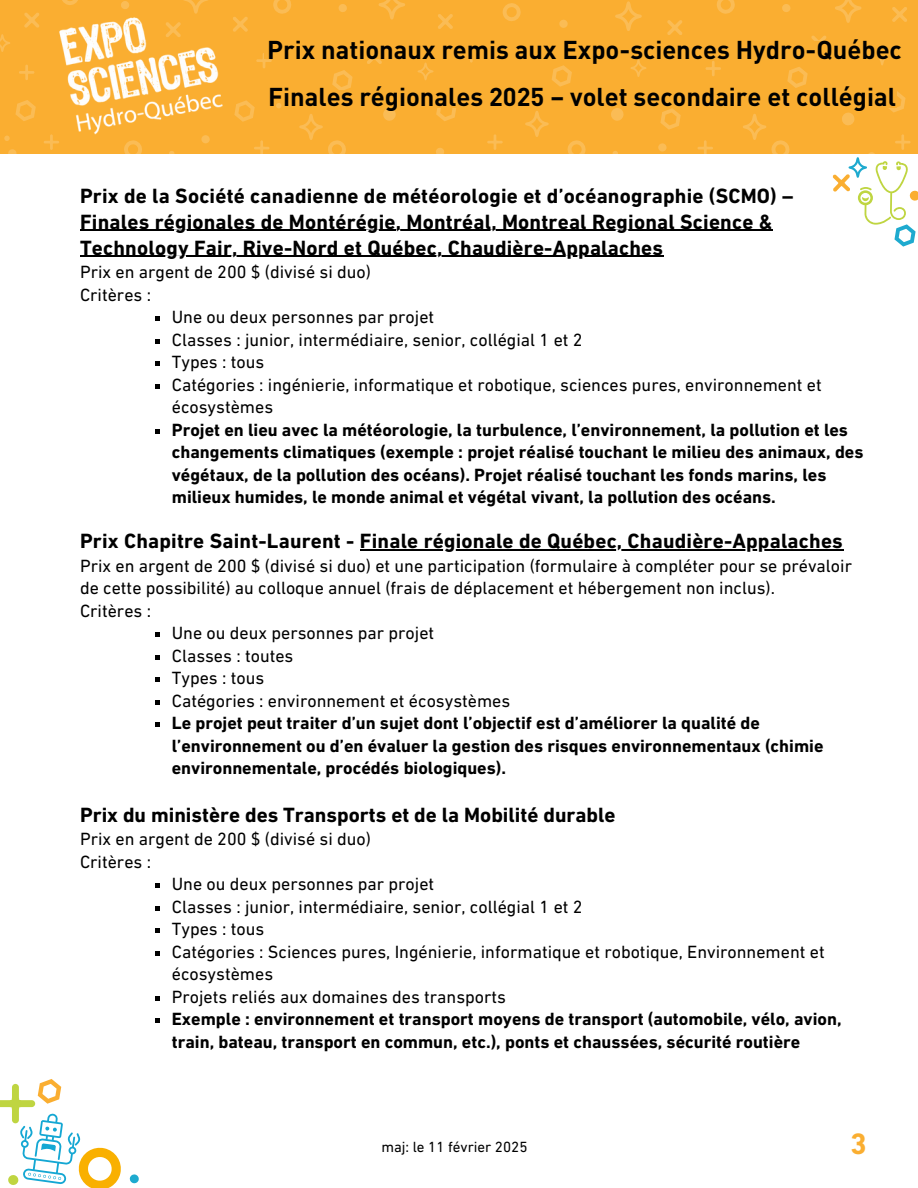
<style>
.page{position:relative;width:918px;height:1188px;background:#fff}
.page>*{position:absolute;margin:0;border:0;box-sizing:border-box;transform-origin:0 0}
.t1{font:700 30px "DIN Next LT Pro";color:#faae31}
.t2{font:700 25.5px/47.2px "DIN Pro";color:#000}
.t3{font:700 21px "DIN Next LT Pro";letter-spacing:.01em;color:#000}
.t4{font:18px/22.5px "DIN Next LT Pro";color:#000}
.t5{font:700 18px/22.5px "DIN Next LT Pro";color:#000}
.t6{font:15px "DIN Next LT Pro";color:#000}
</style>
<div class="page">
<hr style="left:80px;top:230px;width:316px;height:1px;background:#000">
<hr style="left:396px;top:230px;width:377px;height:1px;background:#000">
<hr style="left:80px;top:256px;width:583px;height:1px;background:#000">
<svg style="left:155px;top:317px;width:5px;height:4px"></svg>
<svg style="left:155px;top:339px;width:5px;height:5px"></svg>
<svg style="left:155px;top:362px;width:5px;height:4px"></svg>
<svg style="left:155px;top:384px;width:5px;height:5px"></svg>
<svg style="left:155px;top:429px;width:5px;height:5px"></svg>
<hr style="left:360px;top:549px;width:483px;height:2px;background:#000">
<svg style="left:155px;top:633px;width:5px;height:4px"></svg>
<svg style="left:155px;top:655px;width:5px;height:5px"></svg>
<svg style="left:155px;top:678px;width:5px;height:4px"></svg>
<svg style="left:155px;top:700px;width:5px;height:5px"></svg>
<svg style="left:155px;top:723px;width:5px;height:4px"></svg>
<svg style="left:155px;top:884px;width:5px;height:4px"></svg>
<svg style="left:155px;top:906px;width:5px;height:5px"></svg>
<svg style="left:155px;top:929px;width:5px;height:4px"></svg>
<svg style="left:155px;top:951px;width:5px;height:5px"></svg>
<svg style="left:155px;top:996px;width:5px;height:5px"></svg>
<svg style="left:155px;top:1019px;width:5px;height:4px"></svg>
<div style="left:0;top:0;width:918px;height:154px;background:#faae31"></div>
<svg style="left:332px;top:70px;width:21px;height:20px"></svg>
<svg style="left:379px;top:0;width:26px;height:20px"></svg>
<svg style="left:338px;top:4px;width:9px;height:8px"></svg>
<svg style="left:299px;top:114px;width:47px;height:40px"></svg>
<svg style="left:367px;top:59px;width:15px;height:5px"></svg>
<svg style="left:383px;top:108px;width:13px;height:13px"></svg>
<svg style="left:787px;top:67px;width:21px;height:21px"></svg>
<svg style="left:835px;top:0;width:27px;height:23px"></svg>
<svg style="left:705px;top:61px;width:16px;height:15px"></svg>
<svg style="left:782px;top:4px;width:9px;height:8px"></svg>
<svg style="left:667px;top:20px;width:15px;height:15px"></svg>
<svg style="left:660px;top:108px;width:21px;height:22px"></svg>
<svg style="left:743px;top:114px;width:47px;height:40px"></svg>
<svg style="left:697px;top:140px;width:16px;height:14px"></svg>
<svg style="left:658px;top:143px;width:9px;height:9px"></svg>
<svg style="left:717px;top:0;width:18px;height:14px"></svg>
<svg style="left:811px;top:35px;width:16px;height:6px"></svg>
<svg style="left:842px;top:112px;width:13px;height:14px"></svg>
<svg style="left:630px;top:59px;width:16px;height:18px"></svg>
<svg style="left:552px;top:65px;width:20px;height:22px"></svg>
<svg style="left:615px;top:1px;width:27px;height:30px"></svg>
<svg style="left:559px;top:20px;width:9px;height:8px"></svg>
<svg style="left:438px;top:14px;width:15px;height:15px"></svg>
<svg style="left:436px;top:108px;width:20px;height:13px"></svg>
<svg style="left:525px;top:111px;width:24px;height:26px"></svg>
<svg style="left:487px;top:134px;width:16px;height:16px"></svg>
<svg style="left:436px;top:148px;width:8px;height:6px"></svg>
<svg style="left:503px;top:3px;width:18px;height:18px"></svg>
<svg style="left:611px;top:108px;width:13px;height:13px"></svg>
<svg style="left:418px;top:63px;width:16px;height:17px"></svg>
<svg style="left:892px;top:7px;width:15px;height:15px"></svg>
<svg style="left:888px;top:91px;width:18px;height:22px"></svg>
<svg style="left:879px;top:59px;width:6px;height:6px"></svg>
<svg style="left:567px;top:140px;width:51px;height:14px"></svg>
<svg style="left:0;top:0;width:291px;height:154px"></svg>
<img style="left:47px;top:0;width:189px;height:154px">
<div style="left:264px;top:42px;width:638px;height:17px;background:#faae31"></div>
<div style="left:300px;top:90px;width:597px;height:18px;background:#faae31"></div>
<svg style="left:129px;top:1174px;width:10px;height:10px"></svg>
<svg style="left:0;top:1079px;width:121px;height:109px"></svg>
<svg style="left:832px;top:134px;width:86px;height:113px"></svg>
<p class="t2" style="left:267px;top:25px;width:636px">Prix nationaux remis aux Expo-sciences Hydro-Québec<br>Finales régionales 2025 – volet secondaire et collégial</p>
<p class="t3" style="left:80px;top:187px;width:715px">Prix de la Société canadienne de météorologie et d’océanographie (SCMO) –</p>
<p class="t3" style="left:80px;top:213px;width:694px">Finales régionales de Montérégie, Montréal, Montreal Regional Science &amp;</p>
<p class="t3" style="left:80px;top:239px;width:585px">Technology Fair, Rive-Nord et Québec, Chaudière-Appalaches</p>
<p class="t4" style="left:80px;top:263px;width:293px">Prix en argent de 200 $ (divisé si duo)</p>
<p class="t4" style="left:80px;top:285px;width:73px">Critères :</p>
<p class="t4" style="left:172px;top:308px;width:264px">Une ou deux personnes par projet</p>
<p class="t4" style="left:172px;top:330px;width:412px">Classes : junior, intermédiaire, senior, collégial 1 et 2</p>
<p class="t4" style="left:172px;top:353px;width:94px">Types : tous</p>
<p class="t4" style="left:172px;top:375px;width:652px">Catégories : ingénierie, informatique et robotique, sciences pures, environnement et écosystèmes</p>
<p class="t5" style="left:172px;top:420px;width:693px">Projet en lieu avec la météorologie, la turbulence, l’environnement, la pollution et les changements climatiques (exemple : projet réalisé touchant le milieu des animaux, des végétaux, de la pollution des océans). Projet réalisé touchant les fonds marins, les milieux humides, le monde animal et végétal vivant, la pollution des océans.</p>
<p class="t3" style="left:80px;top:533px;width:764px">Prix Chapitre Saint-Laurent - Finale régionale de Québec, Chaudière-Appalaches</p>
<p class="t4" style="left:80px;top:556px;width:774px">Prix en argent de 200 $ (divisé si duo) et une participation (formulaire à compléter pour se prévaloir</p>
<p class="t4" style="left:80px;top:579px;width:696px">de cette possibilité) au colloque annuel (frais de déplacement et hébergement non inclus).</p>
<p class="t4" style="left:80px;top:601px;width:73px">Critères :</p>
<p class="t4" style="left:172px;top:624px;width:264px">Une ou deux personnes par projet</p>
<p class="t4" style="left:172px;top:646px;width:123px">Classes : toutes</p>
<p class="t4" style="left:172px;top:669px;width:94px">Types : tous</p>
<p class="t4" style="left:172px;top:691px;width:340px">Catégories : environnement et écosystèmes</p>
<p class="t5" style="left:172px;top:714px;width:653px">Le projet peut traiter d’un sujet dont l’objectif est d’améliorer la qualité de l’environnement ou d’en évaluer la gestion des risques environnementaux (chimie environnementale, procédés biologiques).</p>
<p class="t3" style="left:80px;top:806px;width:537px">Prix du ministère des Transports et de la Mobilité durable</p>
<p class="t4" style="left:80px;top:830px;width:293px">Prix en argent de 200 $ (divisé si duo)<br>Critères :</p>
<p class="t4" style="left:172px;top:875px;width:264px">Une ou deux personnes par projet</p>
<p class="t4" style="left:172px;top:897px;width:412px">Classes : junior, intermédiaire, senior, collégial 1 et 2</p>
<p class="t4" style="left:172px;top:920px;width:94px">Types : tous</p>
<p class="t4" style="left:172px;top:942px;width:654px">Catégories : Sciences pures, Ingénierie, informatique et robotique, Environnement et écosystèmes</p>
<p class="t4" style="left:172px;top:987px;width:336px">Projets reliés aux domaines des transports</p>
<p class="t5" style="left:172px;top:1010px;width:671px">Exemple : environnement et transport moyens de transport (automobile, vélo, avion, train, bateau, transport en commun, etc.), ponts et chaussées, sécurité routière</p>
<p class="t6" style="left:381px;top:1141px;width:148px">maj: le 11 février 2025</p>
<h1 class="t1" style="left:850px;top:1131px;width:18px">3</h1>
</div>
